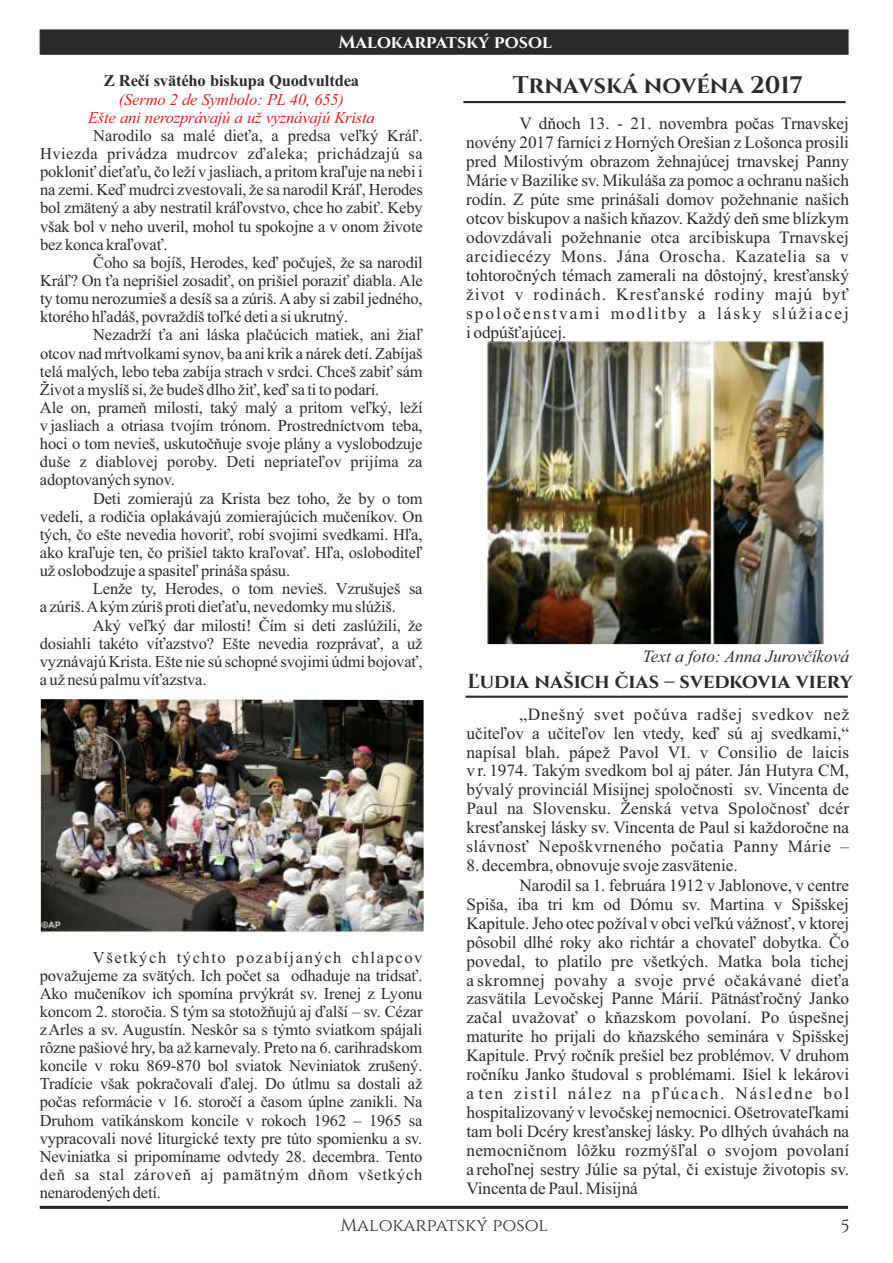
<style>
.page{position:relative;width:893px;height:1263px;background:#fff}
.page>*{position:absolute;margin:0;border:0;box-sizing:border-box;transform-origin:0 0}
.t1{font:700 24px "Cinzel";color:#2b2a29}
.t2{font:700 20.25px "Cinzel";color:#2b2a29}
.t3{font:18px "Cinzel";color:#2b2a29}
.t4{font:700 18px "Cinzel";color:#fefefe}
.t5{font:17.25px/18.9px "Times New Roman";letter-spacing:-.005em;color:#2b2a29;text-align:justify}
.t6{font:17.25px "Times New Roman";letter-spacing:.015em;color:#2b2a29}
.t7{font:17.25px "Times New Roman";letter-spacing:.03em;color:#2b2a29}
.t8{font:17.25px "Times New Roman";letter-spacing:.105em;color:#2b2a29}
.t9{font:italic 17.25px "Times New Roman";color:#2b2a29}
.t10{font:16.5px/18.1px "Times New Roman";letter-spacing:-.01em;color:#2b2a29;text-align:justify}
.t11{font:italic 16.5px/18.3px "Times New Roman";letter-spacing:-.01em;color:#e31e24;text-align:center}
.t12{font:700 16.5px "Times New Roman";letter-spacing:-.01em;color:#2b2a29}
</style>
<div class="page">
<hr style="left:463px;top:101px;width:383px;height:2px;background:#2b2a29">
<img style="left:486px;top:339px;width:340px;height:305px">
<svg style="left:39px;top:29px;width:810px;height:26px;background:#302f2e"></svg>
<hr style="left:40px;top:1206px;width:808px;height:3px;background:#2b2a29">
<img style="left:41px;top:699px;width:383px;height:235px">
<hr style="left:466px;top:696px;width:382px;height:2px;background:#2b2a29">
<p class="t4" style="left:338px;top:31px;width:215px">Malokarpatský posol</p>
<p class="t12" style="left:104px;top:75px;width:257px">Z Rečí svätého biskupa Quodvultdea</p>
<p class="t11" style="left:88px;top:91px;width:288px">(Sermo 2 de Symbolo: PL 40, 655)<br>Ešte ani nerozprávajú a už vyznávajú Krista</p>
<p class="t10" style="left:40px;top:128px;width:384px;text-indent:53px">Narodilo sa malé dieťa, a predsa veľký Kráľ.<br>Hviezda privádza mudrcov zďaleka; prichádzajú sa pokloniť dieťaťu, čo leží v jasliach, a pritom kraľuje na nebi i na zemi. Keď mudrci zvestovali, že sa narodil Kráľ, Herodes bol zmätený a aby nestratil kráľovstvo, chce ho zabiť. Keby však bol v neho uveril, mohol tu spokojne a v onom živote bez konca kraľovať.</p>
<p class="t10" style="left:40px;top:255px;width:384px;text-indent:53px">Čoho sa bojíš, Herodes, keď počuješ, že sa narodil Kráľ? On ťa neprišiel zosadiť, on prišiel poraziť diabla. Ale ty tomu nerozumieš a desíš sa a zúriš. Aaby si zabil jedného, ktorého hľadáš, povraždíš toľké deti a si ukrutný.</p>
<p class="t10" style="left:40px;top:327px;width:384px;text-align:left;text-indent:53px">Nezadrží ťa ani láska plačúcich matiek, ani žiaľ otcov nad mŕtvolkami synov, ba ani krik a nárek detí. Zabíjaš telá malých, lebo teba zabíja strach v srdci. Chceš zabiť sám Život a myslíš si, že budeš dlho žiť, keď sa ti to podarí.<br>Ale on, prameň milosti, taký malý a pritom veľký, leží v jasliach a otriasa tvojím trónom. Prostredníctvom teba, hoci o tom nevieš, uskutočňuje svoje plány a vyslobodzuje duše z diablovej poroby. Deti nepriateľov prijíma za adoptovaných synov.</p>
<p class="t10" style="left:40px;top:491px;width:384px;text-indent:53px">Deti zomierajú za Krista bez toho, že by o tom vedeli, a rodičia oplakávajú zomierajúcich mučeníkov. On tých, čo ešte nevedia hovoriť, robí svojimi svedkami. Hľa, ako kraľuje ten, čo prišiel takto kraľovať. Hľa, osloboditeľ už oslobodzuje a spasiteľ prináša spásu.</p>
<p class="t10" style="left:40px;top:581px;width:384px;text-indent:53px">Lenže ty, Herodes, o tom nevieš. Vzrušuješ sa a zúriš. Akým zúriš proti dieťaťu, nevedomky mu slúžiš.</p>
<p class="t10" style="left:40px;top:618px;width:384px;text-indent:53px">Aký veľký dar milosti! Čím si deti zaslúžili, že dosiahli takéto víťazstvo? Ešte nevedia rozprávať, a už vyznávajú Krista. Ešte nie sú schopné svojimi údmi bojovať, a už nesú palmu víťazstva.</p>
<p class="t10" style="left:40px;top:950px;width:384px;text-indent:53px">Všetkých týchto pozabíjaných chlapcov považujeme za svätých. Ich počet sa odhaduje na tridsať.<br>Ako mučeníkov ich spomína prvýkrát sv. Irenej z Lyonu koncom 2. storočia. S tým sa stotožňujú aj ďalší – sv. Cézar zArles a sv. Augustín. Neskôr sa s týmto sviatkom spájali rôzne pašiové hry, ba až karnevaly. Preto na 6. carihradskom koncile v roku 869-870 bol sviatok Neviniatok zrušený.<br>Tradície však pokračovali ďalej. Do útlmu sa dostali až počas reformácie v 16. storočí a časom úplne zanikli. Na Druhom vatikánskom koncile v rokoch 1962 – 1965 sa vypracovali nové liturgické texty pre túto spomienku a sv.<br>Neviniatka si pripomíname odvtedy 28. decembra. Tento deň sa stal zároveň aj pamätným dňom všetkých nenarodených detí.</p>
<h1 class="t1" style="left:513px;top:70px;width:292px">Trnavská novéna 2017</h1>
<p class="t5" style="left:466px;top:116px;width:384px;text-indent:53px">V dňoch 13. - 21. novembra počas Trnavskej novény 2017 farníci z Horných Orešian z Lošonca prosili pred Milostivým obrazom žehnajúcej trnavskej Panny Márie v Bazilike sv. Mikuláša za pomoc a ochranu našich rodín. Z púte sme prinášali domov požehnanie našich otcov biskupov a našich kňazov. Každý deň sme blízkym odovzdávali požehnanie otca arcibiskupa Trnavskej arcidiecézy Mons. Jána Oroscha. Kazatelia sa v tohtoročných témach zamerali na dôstojný, kresťanský život v rodinách. Kresťanské rodiny majú byť spoločenstvami modlitby a lásky slúžiacej i odpúšťajúcej.</p>
<p class="t9" style="left:643px;top:650px;width:208px">Text a foto: Anna Jurovčíková</p>
<p class="t2" style="left:467px;top:668px;width:387px">Ľudia našich čias – svedkovia viery</p>
<p class="t5" style="left:466px;top:706px;width:384px;text-indent:53px">„Dnešný svet počúva radšej svedkov než učiteľov a učiteľov len vtedy, keď sú aj svedkami,“ napísal blah. pápež Pavol VI. v Consilio de laicis v r. 1974. Takým svedkom bol aj páter. Ján Hutyra CM, bývalý provinciál Misijnej spoločnosti sv. Vincenta de Paul na Slovensku. Ženská vetva Spoločnosť dcér kresťanskej lásky sv. Vincenta de Paul si každoročne na slávnosť Nepoškvrneného počatia Panny Márie –</p>
<p class="t5" style="left:466px;top:857px;width:273px">8. decembra, obnovuje svoje zasvätenie.</p>
<p class="t5" style="left:520px;top:877px;width:331px">Narodil sa 1. februára 1912 v Jablonove, v centre</p>
<p class="t5" style="left:466px;top:896px;width:384px">Spiša, iba tri km od Dómu sv. Martina v Spišskej</p>
<p class="t5" style="left:466px;top:915px;width:384px">Kapitule. Jeho otec požíval v obci veľkú vážnosť, v ktorej</p>
<p class="t5" style="left:466px;top:934px;width:384px">pôsobil dlhé roky ako richtár a chovateľ dobytka. Čo</p>
<p class="t5" style="left:466px;top:953px;width:384px">povedal, to platilo pre všetkých. Matka bola tichej</p>
<p class="t7" style="left:466px;top:973px;width:384px">a skromnej povahy a svoje prvé očakávané dieťa</p>
<p class="t5" style="left:466px;top:991px;width:384px">zasvätila Levočskej Panne Márií. Pätnásťročný Janko</p>
<p class="t5" style="left:466px;top:1010px;width:384px">začal uvažovať o kňazskom povolaní. Po úspešnej</p>
<p class="t5" style="left:466px;top:1029px;width:384px">maturite ho prijali do kňazského seminára v Spišskej</p>
<p class="t5" style="left:466px;top:1048px;width:384px">Kapitule. Prvý ročník prešiel bez problémov. V druhom</p>
<p class="t5" style="left:466px;top:1066px;width:384px">ročníku Janko študoval s problémami. Išiel k lekárovi</p>
<p class="t8" style="left:466px;top:1087px;width:384px">a ten zistil nález na pľúcach. Následne bol</p>
<p class="t5" style="left:466px;top:1104px;width:384px">hospitalizovaný v levočskej nemocnici. Ošetrovateľkami</p>
<p class="t5" style="left:466px;top:1123px;width:384px">tam boli Dcéry kresťanskej lásky. Po dlhých úvahách na</p>
<p class="t6" style="left:466px;top:1144px;width:384px">nemocničnom lôžku rozmýšľal o svojom povolaní</p>
<p class="t5" style="left:466px;top:1161px;width:384px">a rehoľnej sestry Júlie sa pýtal, či existuje životopis sv.</p>
<p class="t5" style="left:466px;top:1180px;width:173px">Vincenta de Paul. Misijná</p>
<p class="t3" style="left:340px;top:1214px;width:209px">Malokarpatský posol</p>
<p class="t3" style="left:841px;top:1215px;width:10px">5</p>
</div>
